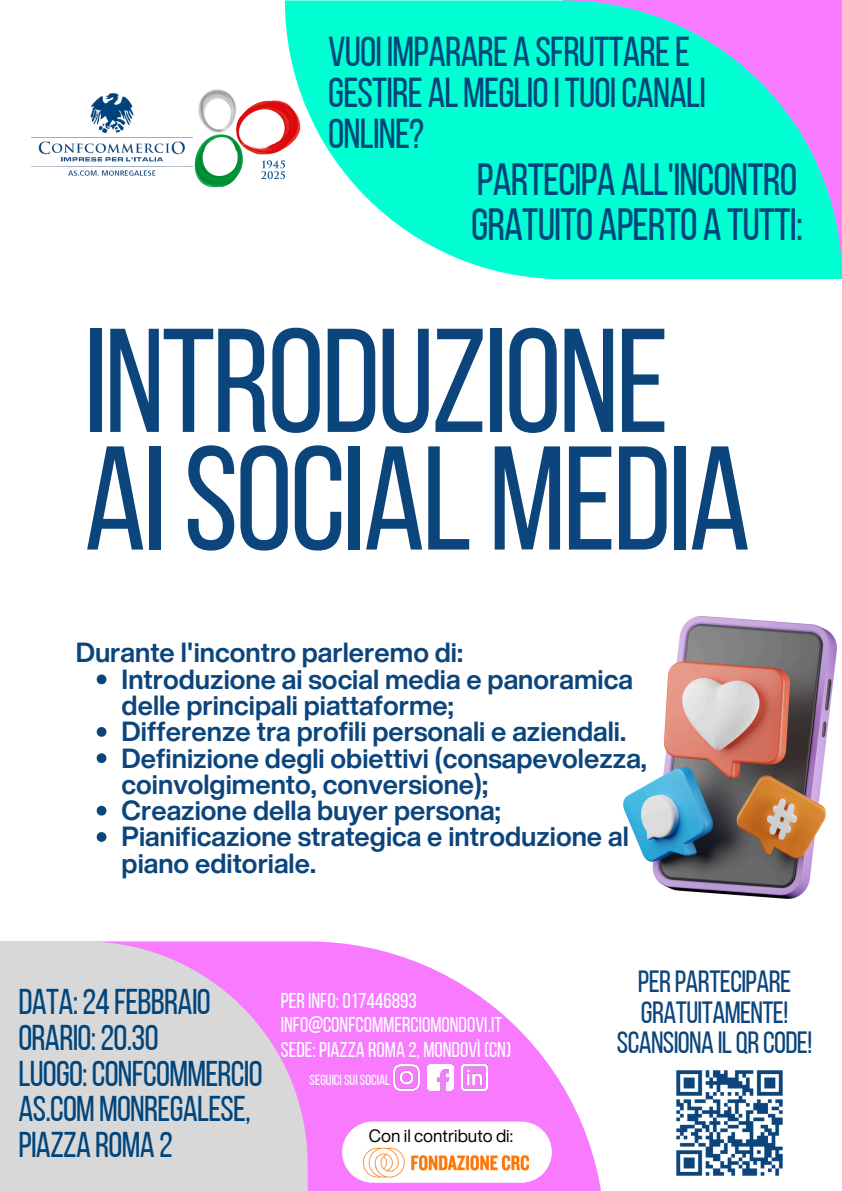
<style>
.page{position:relative;width:842px;height:1191px;background:#fff}
.page>*{position:absolute;margin:0;border:0;box-sizing:border-box;transform-origin:0 0}
.t1{font:147.3px/117.6px "Bebas Neue";letter-spacing:-.02em;color:#0c457c}
.t2{font:45px/45px "Bebas Neue";letter-spacing:-.02em;color:#00457c}
.t3{font:41.7px/41.3px "Bebas Neue";letter-spacing:-.02em;color:#00457c}
.t4{font:35.8px/35.6px "Bebas Neue";letter-spacing:-.02em;color:#00457c}
.t5{font:30.7px/30.3px "Bebas Neue";letter-spacing:-.02em;color:#0c457c;text-align:center}
.t6{font:700 27px/26.2px "Helvetica Now Display";color:#0c457c}
.t7{font:21.4px/24.7px "Bebas Neue";color:#fff}
.t8{font:17.4px "Helvetica Now Display";color:#000}
.t9{font:14.7px "Bebas Neue";color:#fff}
</style>
<div class="page">
<svg style="left:285px;top:0;width:557px;height:279px;background:#32f0db"></svg>
<svg style="left:308px;top:941px;width:293px;height:249px;fill:#f87bff"></svg>
<svg style="left:94px;top:941px;width:214px;height:249px;background:#dec5df"></svg>
<div style="left:0;top:941px;width:94px;height:249px;background:#d8d8d8"></div>
<svg style="left:342px;top:1121px;width:210px;height:61px"></svg>
<img style="left:364px;top:1146px;width:165px;height:31px">
<img style="left:393px;top:1064px;width:27px;height:26px">
<img style="left:427px;top:1064px;width:27px;height:26px">
<img style="left:461px;top:1064px;width:26px;height:26px">
<img style="left:623px;top:616px;width:213px;height:282px">
<img style="left:205px;top:86px;width:104px;height:108px">
<img style="left:31px;top:93px;width:174px;height:92px">
<img style="left:676px;top:1070px;width:107px;height:106px">
<svg style="left:97px;top:674px;width:9px;height:10px"></svg>
<svg style="left:97px;top:727px;width:9px;height:9px"></svg>
<svg style="left:97px;top:753px;width:9px;height:10px"></svg>
<svg style="left:97px;top:805px;width:9px;height:10px"></svg>
<svg style="left:97px;top:832px;width:9px;height:9px"></svg>
<h2 class="t3" style="left:328px;top:35px;width:379px">VUOI IMPARARE A SFRUTTAREE<br>GESTIRE ALMEGLIOITUOICANALI<br>ONLINE?</h2>
<h3 class="t2" style="left:471px;top:161px;width:333px">PARTECIPA ALL'INCONTRO<br>GRATUITO APERTO A TUTTI:</h3>
<h2 class="t1" style="left:84px;top:336px;width:668px">INTRODUZIONE<br>AISOCIALMEDIA</h2>
<p class="t6" style="left:76px;top:639px;width:389px">Durante l'incontro parleremo di:</p>
<p class="t6" style="left:122px;top:665px;width:513px">Introduzione ai social media e panoramica delle principali piattaforme;</p>
<h1 class="t6" style="left:122px;top:718px;width:506px">Differenze tra profili personali e aziendali.</h1>
<p class="t6" style="left:122px;top:744px;width:527px">Definizione degli obiettivi (consapevolezza, coinvolgimento, conversione);</p>
<h5 class="t6" style="left:122px;top:796px;width:381px">Creazione della buyer persona;</h5>
<p class="t6" style="left:122px;top:823px;width:509px">Pianificazione strategica e introduzione al piano editoriale.</p>
<p class="t4" style="left:18px;top:987px;width:246px">DATA:24 FEBBRAIO<br>ORARIO:20.30<br>LUOGO:CONFCOMMERCIO<br>AS.COMMONREGALESE,<br>PIAZZA ROMA 2</p>
<p class="t7" style="left:281px;top:989px;width:223px">PERINFO: 017446893<br>INFO@CONFCOMMERCIOMONDOVI.IT</p>
<p class="t7" style="left:281px;top:1039px;width:232px">SEDE: PIAZZA ROMA 2, MONDOVÌ (CN)</p>
<p class="t9" style="left:310px;top:1073px;width:82px">SEGUICI SUI SOCIAL</p>
<p class="t8" style="left:369px;top:1122px;width:146px">Con il contributo di:</p>
<p class="t5" style="left:617px;top:969px;width:197px">PERPARTECIPARE<br>GRATUITAMENTE!<br>SCANSIONA IL QRCODE!</p>
</div>
